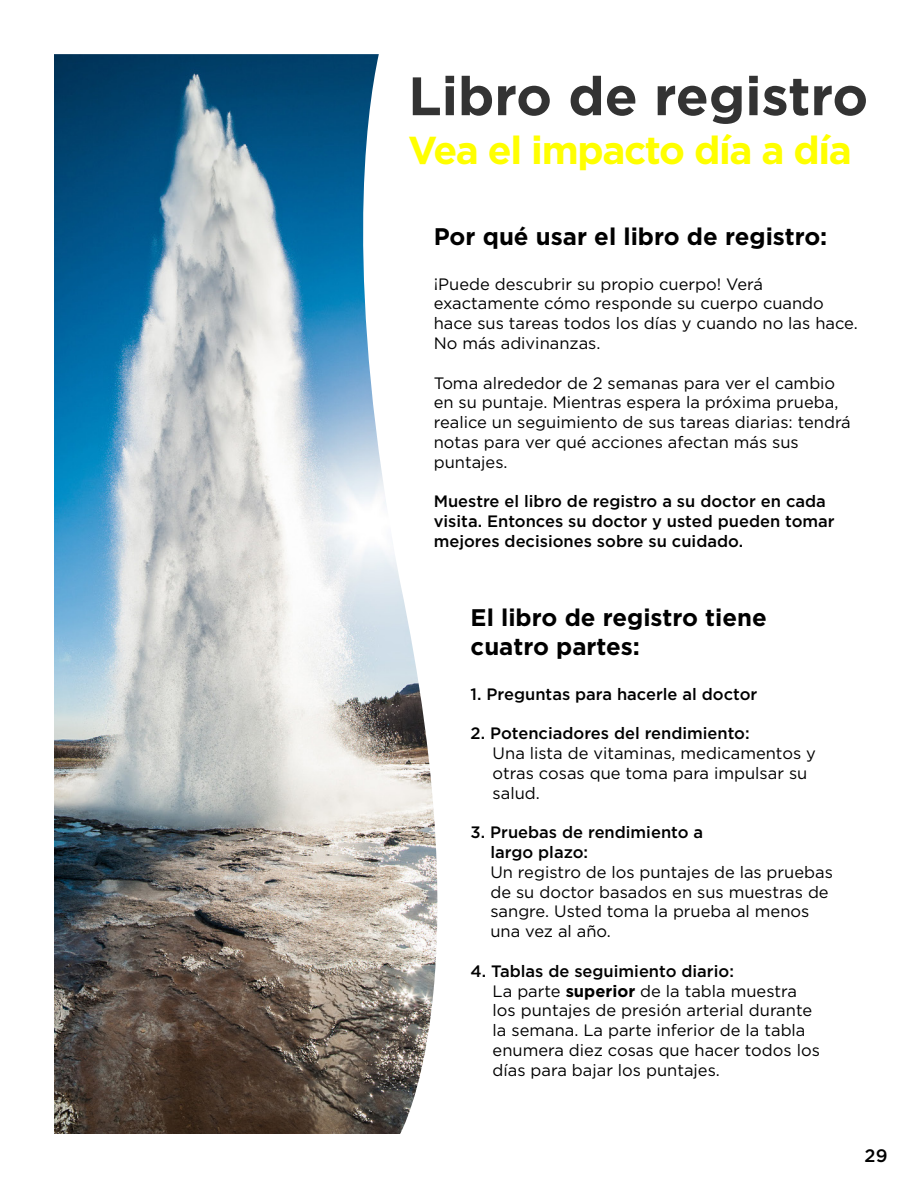
<style>
.page{position:relative;width:918px;height:1188px;background:#fff}
.page>*{position:absolute;margin:0;border:0;box-sizing:border-box;transform-origin:0 0}
.t1{font:700 54px "Gotham";color:#333}
.t2{font:700 39px "Gotham";letter-spacing:-.035em;color:#ff0}
.t3{font:700 24px/28.8px "Gotham";color:#000}
.t4{font:500 18px "Gotham";color:#000}
.t5{font:16.5px/19.8px "Gotham";color:#000}
.t6{font:500 16.5px/19.8px "Gotham";color:#000}
.s1{font-weight:500}
.s2{font-weight:700}
</style>
<div class="page">
<img style="left:54px;top:54px;width:384px;height:1080px">
<p class="t1" style="left:408px;top:60px;width:461px">Libro de registro</p>
<p class="t2" style="left:408px;top:124px;width:445px">Vea el impacto día a día</p>
<p class="t3" style="left:434px;top:222px;width:395px">Por qué usar el libro de registro:</p>
<p class="t5" style="left:434px;top:274px;width:426px">¡Puede descubrir su propio cuerpo! Verá exactamente cómo responde su cuerpo cuando hace sus tareas todos los días y cuando no las hace.<br>No más adivinanzas.</p>
<p class="t5" style="left:434px;top:373px;width:419px">Toma alrededor de 2 semanas para ver el cambio en su puntaje. Mientras espera la próxima prueba, realice un seguimiento de sus tareas diarias: tendrá notas para ver qué acciones afectan más sus puntajes.</p>
<p class="t6" style="left:434px;top:492px;width:402px">Muestre el libro de registro a su doctor en cada visita. Entonces su doctor y usted pueden tomar mejores decisiones sobre su cuidado.</p>
<p class="t3" style="left:471px;top:603px;width:298px">El libro de registro tiene cuatro partes:</p>
<p class="t6" style="left:471px;top:684px;width:288px">1. Preguntas para hacerle al doctor</p>
<p class="t5" style="left:493px;top:723px;width:325px;text-indent:-22px"><span class="s1">2. Potenciadores del rendimiento:<br></span>Una lista de vitaminas, medicamentos y otras cosas que toma para impulsar su salud.</p>
<p class="t6" style="left:471px;top:822px;width:234px">3. Pruebas de rendimiento a</p>
<p class="t5" style="left:490px;top:842px;width:344px"><span class="s1">largo plazo:<br></span>Un registro de los puntajes de las pruebas de su doctor basados en sus muestras de sangre. Usted toma la prueba al menos una vez al año.</p>
<p class="t6" style="left:471px;top:961px;width:265px">4. Tablas de seguimiento diario:</p>
<p class="t5" style="left:493px;top:981px;width:329px">La parte <span class="s2">superior</span> de la tabla muestra los puntajes de presión arterial durante la semana. La parte inferior de la tabla enumera diez cosas que hacer todos los días para bajar los puntajes.</p>
<p class="t4" style="left:865px;top:1144px;width:24px">29</p>
</div>
